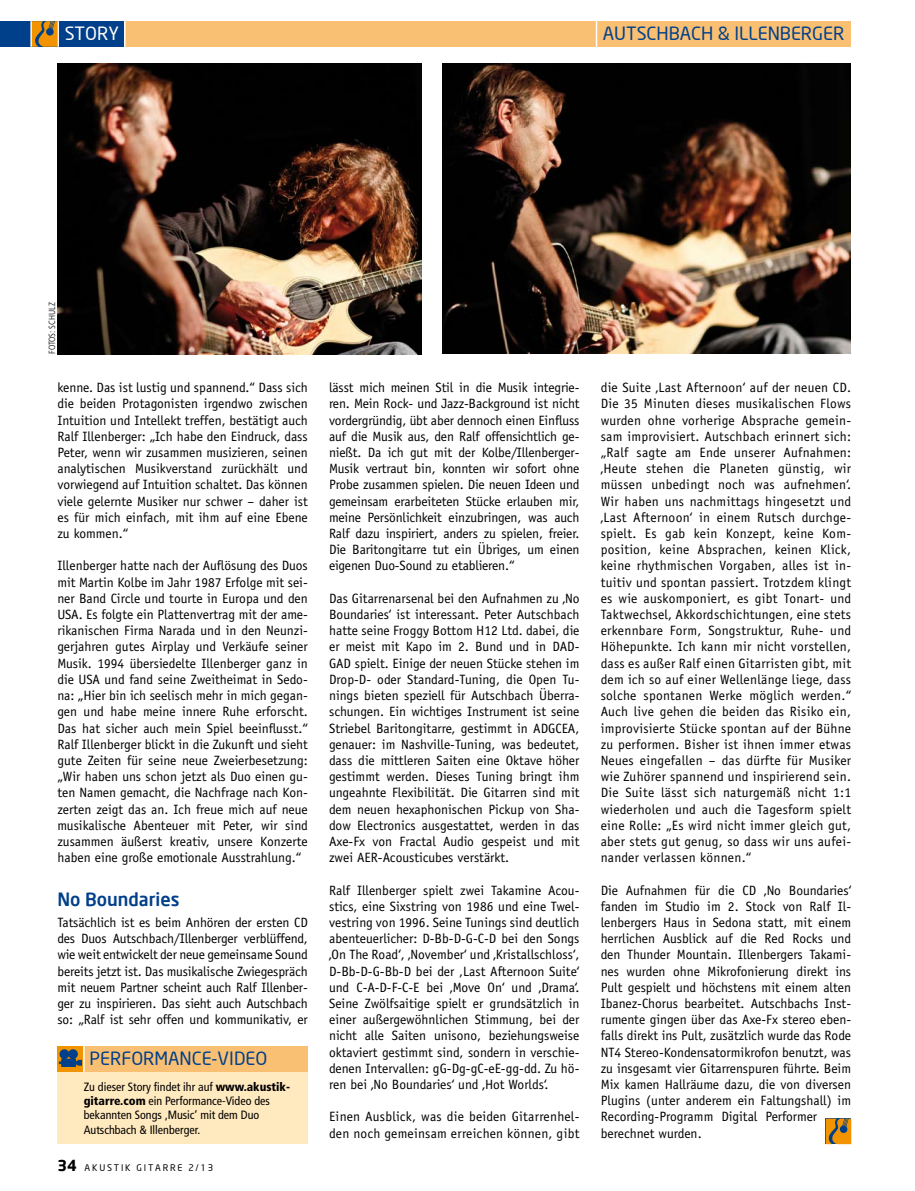
<style>
.page{position:relative;width:915px;height:1191px;background:#fff}
.page>*{position:absolute;margin:0;border:0;box-sizing:border-box;transform-origin:0 0}
.t1{font:18px "Neo Sans";color:#003f8a}
.t2{font:500 18px "Neo Sans";color:#003f8a}
.t3{font:18px "Neo Sans";color:#fff}
.t4{font:13.5px/16.2px "Officina Sans";color:#000;text-align:justify}
.t5{font:13.5px/16.2px "Officina Sans";letter-spacing:.02em;color:#000}
.t6{font:condensed 12px/14.4px "Frutiger";color:#000}
.t7{font:9px "Neo Sans";color:#000}
.t8{font:300 condensed 9px "Frutiger";color:#000}
.s1{font-weight:900}
.s2{font-weight:700;font-size:15px}
</style>
<div class="page">
<div style="left:105px;top:21px;width:745px;height:26px;background:#f9c073"></div>
<div style="left:0;top:21px;width:124px;height:26px;background:#003f8a"></div>
<svg style="left:32px;top:21px;width:25px;height:26px"></svg>
<hr style="left:30px;top:21px;width:2px;height:26px;background:#fff">
<hr style="left:57px;top:21px;width:2px;height:26px;background:#fff">
<svg style="left:124px;top:21px;width:1px;height:26px"></svg>
<div style="left:57px;top:1071px;width:251px;height:73px;background:#ffe9bf"></div>
<div style="left:57px;top:1046px;width:251px;height:25px;background:#f9c073"></div>
<hr style="left:83px;top:1046px;width:2px;height:25px;background:#fff">
<hr style="left:595px;top:21px;width:2px;height:26px;background:#fff">
<svg style="left:825px;top:1118px;width:25px;height:26px"></svg>
<img style="left:57px;top:64px;width:364px;height:290px">
<img style="left:442px;top:64px;width:408px;height:290px">
<div style="left:57px;top:1046px;width:26px;height:25px;background:#f29400"></div>
<svg style="left:59px;top:1049px;width:23px;height:18px"></svg>
<h1 class="t3" style="left:65px;top:23px;width:22px">STOR</h1>
<h1 class="t3" style="left:108px;top:23px;width:12px">Y</h1>
<h1 class="t1" style="left:602px;top:23px;width:243px">AUTSCHBACH &amp; I LLENBERGER</h1>
<p class="t8" style="left:47px;top:354px;width:53px;rotate:-90deg">FotoS: Schulz</p>
<p class="t4" style="left:57px;top:379px;width:252px">kenne. Das ist lustig und spannend.“ Dass sich die beiden Protagonisten irgendwo zwischen Intuition und Intellekt treffen, bestätigt auch Ralf Illenberger: „Ich habe den Eindruck, dass Peter, wenn wir zusammen musizieren, seinen analytischen Musikverstand zurückhält und vorwiegend auf Intuition schaltet. Das können viele gelernte Musiker nur schwer – daher ist es für mich einfach, mit ihm auf eine Ebene zu kommen.“</p>
<p class="t4" style="left:57px;top:558px;width:252px">Illenberger hatte nach der Auflösung des Duos mit Martin Kolbe im Jahr 1987 Erfolge mit sei&shy;ner Band Circle und tourte in Europa und den USA. Es folgte ein Plattenvertrag mit der ame&shy;rikanischen Firma Narada und in den Neunzi&shy;gerjahren gutes Airplay und Verkäufe seiner Musik. 1994 übersiedelte Illenberger ganz in die USA und fand seine Zweitheimat in Sedo&shy;na: „Hier bin ich seelisch mehr in mich gegan&shy;gen und habe meine innere Ruhe erforscht.<br>Das hat sicher auch mein Spiel beeinflusst.“ Ralf Illenberger blickt in die Zukunft und sieht gute Zeiten für seine neue Zweierbesetzung: „Wir haben uns schon jetzt als Duo einen gu&shy;ten Namen gemacht, die Nachfrage nach Kon&shy;zerten zeigt das an. Ich freue mich auf neue musikalische Abenteuer mit Peter, wir sind zusammen äußerst kreativ, unsere Konzerte haben eine große emotionale Ausstrahlung.“</p>
<h1 class="t2" style="left:57px;top:888px;width:123px">No Boundaries</h1>
<p class="t4" style="left:57px;top:914px;width:252px">Tatsächlich ist es beim Anhören der ersten CD des Duos Autschbach/Illenberger verblüffend, wie weit entwickelt der neue gemeinsame Sound bereits jetzt ist. Das musikalische Zwiegespräch mit neuem Partner scheint auch Ralf Illenber&shy;ger zu inspirieren. Das sieht auch Autschbach so: „Ralf ist sehr offen und kommunikativ, er</p>
<h1 class="t1" style="left:90px;top:1047px;width:179px">PERFORMANCE-VIDEO</h1>
<p class="t6" style="left:84px;top:1079px;width:208px">Zu dieser Story findet ihr auf <span class="s1">www.akustik&shy;gitarre.com</span> ein Performance-Video des bekannten Songs ‚Music‘ mit dem Duo Autschbach &amp; Illenberger.</p>
<p class="t7" style="left:57px;top:1162px;width:35px"><span class="s2">34</span> AKU</p>
<p class="t7" style="left:107px;top:1162px;width:14px">STIK</p>
<p class="t7" style="left:136px;top:1162px;width:15px">GITARRE</p>
<p class="t7" style="left:188px;top:1162px;width:26px">2/13</p>
<p class="t4" style="left:329px;top:379px;width:252px">lässt mich meinen Stil in die Musik integrie&shy;ren. Mein Rock- und Jazz-Background ist nicht vordergründig, übt aber dennoch einen Einfluss auf die Musik aus, den Ralf offensichtlich ge&shy;nießt. Da ich gut mit der Kolbe/Illenberger-Musik vertraut bin, konnten wir sofort ohne Probe zusammen spielen. Die neuen Ideen und gemeinsam erarbeiteten Stücke erlauben mir, meine Persönlichkeit einzubringen, was auch Ralf dazu inspiriert, anders zu spielen, freier.<br>Die Baritongitarre tut ein Übriges, um einen eigenen Duo-Sound zu etablieren.“</p>
<p class="t4" style="left:329px;top:590px;width:252px">Das Gitarrenarsenal bei den Aufnahmen zu ‚No Boundaries‘ ist interessant. Peter Autschbach hatte seine Froggy Bottom H12 Ltd. dabei, die er meist mit Kapo im 2. Bund und in DAD-GAD spielt. Einige der neuen Stücke stehen im Drop-D- oder Standard-Tuning, die Open Tu&shy;nings bieten speziell für Autschbach Überra&shy;schungen. Ein wichtiges Instrument ist seine Striebel Baritongitarre, gestimmt in ADGCEA, genauer: im Nashville-Tuning, was bedeutet, dass die mittleren Saiten eine Oktave höher gestimmt werden. Dieses Tuning bringt ihm ungeahnte Flexibilität. Die Gitarren sind mit dem neuen hexaphonischen Pickup von Sha&shy;dow Electronics ausgestattet, werden in das Axe-Fx von Fractal Audio gespeist und mit zwei AER-Acousticubes verstärkt.</p>
<p class="t4" style="left:329px;top:882px;width:252px">Ralf Illenberger spielt zwei Takamine Acou&shy;stics, eine Sixstring von 1986 und eine Twel&shy;vestring von 1996. Seine Tunings sind deutlich abenteuerlicher: D-Bb-D-G-C-D bei den Songs ‚On The Road‘, ‚November‘ und ‚Kristallschloss‘, D-Bb-D-G-Bb-D bei der ,Last Afternoon Suite‘ und C-A-D-F-C-E bei ‚Move On‘ und ‚Drama‘.<br>Seine Zwölfsaitige spielt er grundsätzlich in einer außergewöhnlichen Stimmung, bei der nicht alle Saiten unisono, beziehungsweise oktaviert gestimmt sind, sondern in verschie&shy;denen Intervallen: gG-Dg-gC-eE-gg-dd. Zu hö&shy;ren bei ‚No Boundaries‘ und ‚Hot Worlds‘.</p>
<p class="t5" style="left:329px;top:1108px;width:252px">Einen Ausblick, was die beiden Gitarrenhel&shy;den noch gemeinsam erreichen können, gibt</p>
<p class="t4" style="left:600px;top:379px;width:252px">die Suite ‚Last Afternoon‘ auf der neuen CD.<br>Die 35 Minuten dieses musikalischen Flows wurden ohne vorherige Absprache gemein&shy;sam improvisiert. Autschbach erinnert sich: „Ralf sagte am Ende unserer Aufnahmen: ‚Heute stehen die Planeten günstig, wir müssen unbedingt noch was aufnehmen‘.<br>Wir haben uns nachmittags hingesetzt und ‚Last Afternoon‘ in einem Rutsch durchge&shy;spielt. Es gab kein Konzept, keine Kom&shy;position, keine Absprachen, keinen Klick, keine rhythmischen Vorgaben, alles ist in&shy;tuitiv und spontan passiert. Trotzdem klingt es wie auskomponiert, es gibt Tonart- und Taktwechsel, Akkordschichtungen, eine stets erkennbare Form, Songstruktur, Ruhe- und Höhepunkte. Ich kann mir nicht vorstellen, dass es außer Ralf einen Gitarristen gibt, mit dem ich so auf einer Wellenlänge liege, dass solche spontanen Werke möglich werden.“ Auch live gehen die beiden das Risiko ein, improvisierte Stücke spontan auf der Bühne zu performen. Bisher ist ihnen immer etwas Neues eingefallen – das dürfte für Musiker wie Zuhörer spannend und inspirierend sein.<br>Die Suite lässt sich naturgemäß nicht 1:1 wiederholen und auch die Tagesform spielt eine Rolle: „Es wird nicht immer gleich gut, aber stets gut genug, so dass wir uns aufei&shy;nander verlassen können.“</p>
<p class="t4" style="left:600px;top:882px;width:252px;text-align:left">Die Aufnahmen für die CD ‚No Boundaries‘ fanden im Studio im 2. Stock von Ralf Il&shy;lenbergers Haus in Sedona statt, mit einem herrlichen Ausblick auf die Red Rocks und den Thunder Mountain. Illenbergers Takami&shy;nes wurden ohne Mikrofonierung direkt ins Pult gespielt und höchstens mit einem alten Ibanez-Chorus bearbeitet. Autschbachs Inst&shy;rumente gingen über das Axe-Fx stereo eben&shy;falls direkt ins Pult, zusätzlich wurde das Rode NT4 Stereo-Kondensatormikrofon benutzt, was zu insgesamt vier Gitarrenspuren führte. Beim Mix kamen Hallräume dazu, die von diversen Plugins (unter anderem ein Faltungshall) im Recording-Programm Digital Performer berechnet wurden.</p>
</div>
